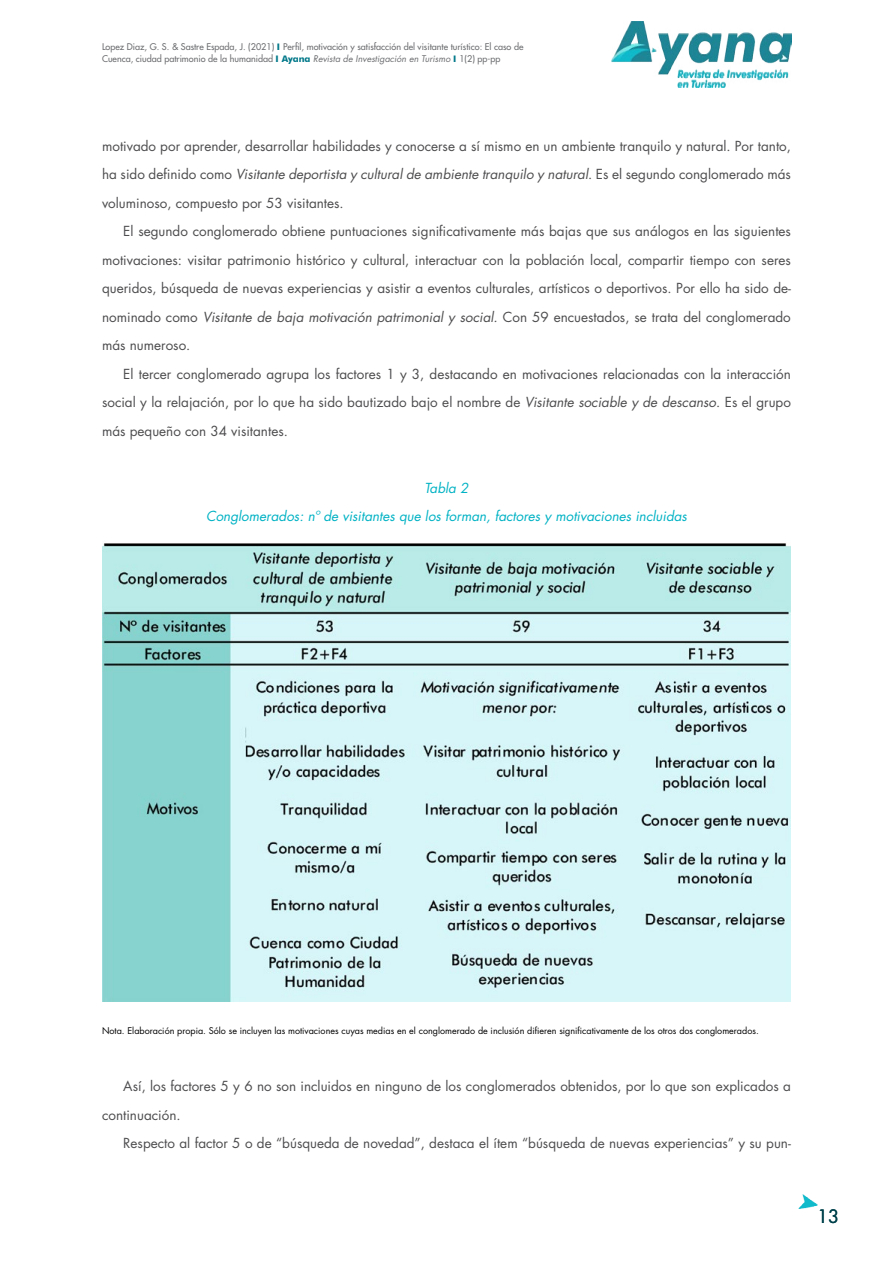
<style>
.page{position:relative;width:893px;height:1263px;background:#fff}
.page>*{position:absolute;margin:0;border:0;box-sizing:border-box;transform-origin:0 0}
.t1{font:18px "Futura";color:#00424c}
.t2{font:13.5px/28.5px "Futura";color:#4d4d4f;text-align:justify}
.t3{font:italic 13.5px/28.5px "Futura";color:#00b2c4;text-align:center}
.t4{font:9px/12px "Futura";color:#6d6e71}
.t5{font:9px "Futura";color:#000}
.s1{font-family:"Futura BT";font-weight:700;color:#007889}
.s2{font-style:italic}
</style>
<div class="page">
<img style="left:799px;top:1194px;width:18px;height:15px">
<img style="left:611px;top:23px;width:180px;height:64px">
<img style="left:102px;top:543px;width:689px;height:458px">
<p class="t4" style="left:102px;top:40px;width:423px">Lopez Diaz, G. S. &amp; Sastre Espada, J. (2021) <span class="s1">I</span> Perfil, motivación y satisfacción del visitante turístico: El caso de<br>Cuenca, ciudad patrimonio de la humanidad <span class="s1">I Ayana</span> <span class="s2">Revista de Investigación en Turismo</span> <span class="s1">I</span> 1(2) pp-pp</p>
<p class="t2" style="left:102px;top:132px;width:690px">motivado por aprender, desarrollar habilidades y conocerse a sí mismo en un ambiente tranquilo y natural. Por tanto, ha sido definido como <span class="s2">Visitante deportista y cultural de ambiente tranquilo y natural</span>. Es el segundo conglomerado más voluminoso, compuesto por 53 visitantes.</p>
<p class="t2" style="left:102px;top:217px;width:690px;text-indent:21px">El segundo conglomerado obtiene puntuaciones significativamente más bajas que sus análogos en las siguientes motivaciones: visitar patrimonio histórico y cultural, interactuar con la población local, compartir tiempo con seres queridos, búsqueda de nuevas experiencias y asistir a eventos culturales, artísticos o deportivos. Por ello ha sido de&shy;nominado como <span class="s2">Visitante de baja motivación patrimonial y social.</span> Con 59 encuestados, se trata del conglomerado más numeroso.</p>
<p class="t2" style="left:102px;top:360px;width:690px;text-indent:21px">El tercer conglomerado agrupa los factores 1 y 3, destacando en motivaciones relacionadas con la interacción social y la relajación, por lo que ha sido bautizado bajo el nombre de <span class="s2">Visitante sociable y de descanso</span>. Es el grupo más pequeño con 34 visitantes.</p>
<p class="t3" style="left:206px;top:474px;width:482px">Tabla 2<br>Conglomerados: nº de visitantes que los forman, factores y motivaciones incluidas</p>
<p class="t5" style="left:102px;top:1025px;width:658px">Nota. Elaboración propia. Sólo se incluyen las motivaciones cuyas medias en el conglomerado de inclusión difieren significativamente de los otros dos conglomerados.</p>
<p class="t2" style="left:102px;top:1072px;width:690px;text-indent:21px">Así, los factores 5 y 6 no son incluidos en ninguno de los conglomerados obtenidos, por lo que son explicados a continuación.</p>
<p class="t2" style="left:123px;top:1129px;width:669px">Respecto al factor 5 o de “búsqueda de novedad”, destaca el ítem “búsqueda de nuevas experiencias” y su pun-</p>
<h1 class="t1" style="left:817px;top:1204px;width:24px">13</h1>
</div>
